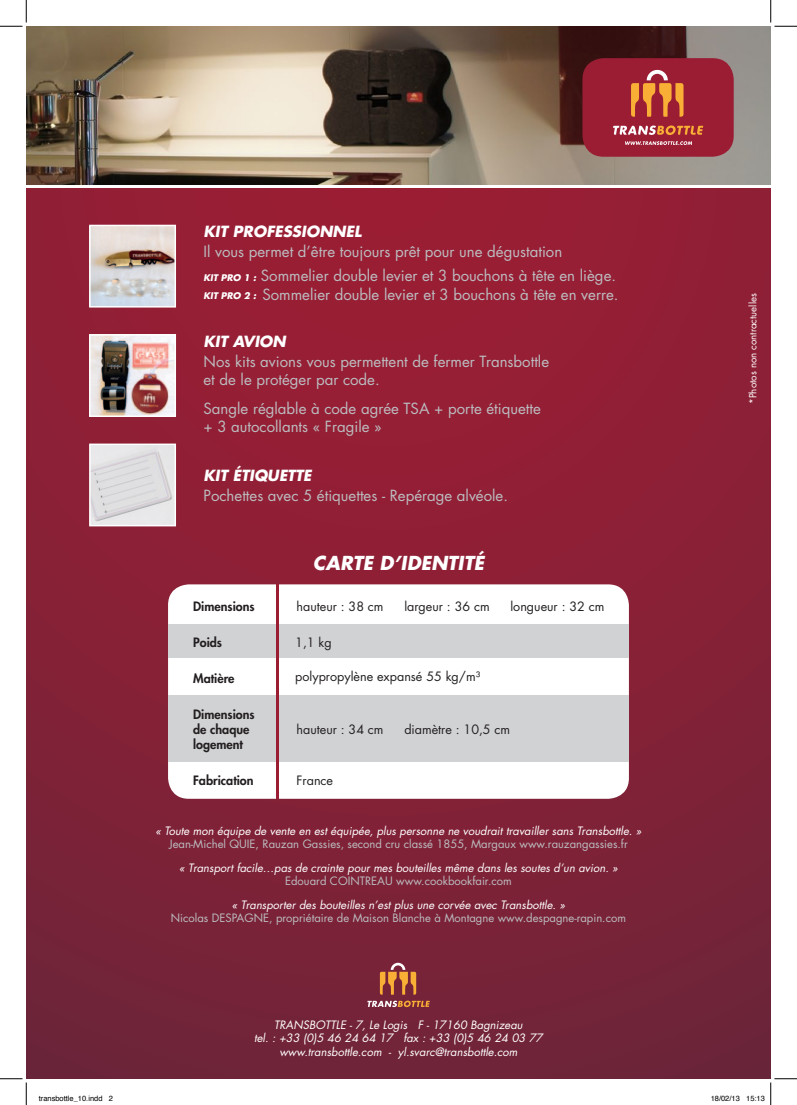
<style>
.page{position:relative;width:797px;height:1105px;background:#fff}
.page>*{position:absolute;margin:0;border:0;box-sizing:border-box;transform-origin:0 0}
.t1{font:italic 700 18.75px "Futura Std";color:#fff}
.t2{font:15px/18px "Futura Std";color:#bcbdc0}
.t3{font:italic 700 15px "Futura Std";color:#fff}
.t4{font:12.5px "Futura Std";color:#231f20}
.t5{font:800 12.5px/15px "Futura Std";color:#231f20}
.t6{font:italic 11.25px/13.5px "Futura Std";color:#fff;text-align:center}
.t7{font:11.25px "Futura Std";color:#bcbdc0}
.t8{font:9.62px "Futura Std";color:#fff}
.t9{font:italic 700 8.88px/18.9px "Futura Std";color:#fff}
.t10{font:7.5px "Helvetica";color:#000}
</style>
<div class="page">
<div style="left:26px;top:189px;width:744px;height:890px;background:linear-gradient(to bottom,#9b1e34,#702439)"></div>
<div style="left:168px;top:584px;width:461px;height:215px;background:#fff;border-radius:21px"></div>
<div style="left:168px;top:624px;width:461px;height:34px;background:#d1d2d4"></div>
<div style="left:168px;top:695px;width:460px;height:67px;background:#d1d2d4"></div>
<img style="left:26px;top:26px;width:744px;height:159px">
<hr style="left:277px;top:584px;width:1px;height:215px;background:#9a1d34">
<svg style="left:367px;top:1001px;width:63px;height:6px"></svg>
<svg style="left:380px;top:963px;width:36px;height:32px"></svg>
<img style="left:91px;top:227px;width:83px;height:79px">
<div style="left:89px;top:225px;width:87px;height:83px;border:1px solid #fff"></div>
<img style="left:91px;top:336px;width:83px;height:79px">
<div style="left:89px;top:334px;width:87px;height:83px;border:1px solid #fff"></div>
<img style="left:91px;top:446px;width:83px;height:78px">
<div style="left:89px;top:444px;width:87px;height:82px;border:1px solid #fff"></div>
<div style="left:582px;top:58px;width:151px;height:99px;background:#9a1d34;border-radius:21px"></div>
<svg style="left:613px;top:125px;width:90px;height:10px"></svg>
<svg style="left:625px;top:141px;width:67px;height:4px"></svg>
<svg style="left:631px;top:70px;width:52px;height:47px"></svg>
<svg style="left:0;top:0;width:27px;height:27px"></svg>
<svg style="left:0;top:1078px;width:27px;height:27px"></svg>
<svg style="left:770px;top:0;width:27px;height:27px"></svg>
<svg style="left:746px;top:1078px;width:51px;height:27px"></svg>
<h2 class="t3" style="left:203px;top:221px;width:159px">KIT PROFESSIONNEL</h2>
<p class="t9" style="left:203px;top:268px;width:54px">KIT PRO 1 :<br>KIT PRO 2 :</p>
<h2 class="t2" style="left:203px;top:243px;width:360px">Il vous permet d’être toujours prêt pour une dégustation</h2>
<h2 class="t2" style="left:262px;top:286px;width:357px">Sommelier double levier et 3 bouchons à tête en verre.</h2>
<h2 class="t2" style="left:261px;top:266px;width:356px">Sommelier double levier et 3 bouchons à tête en liège.</h2>
<h2 class="t3" style="left:203px;top:331px;width:84px">KIT AVION</h2>
<h2 class="t2" style="left:203px;top:352px;width:347px">Nos kits avions vous permettent de fermer Transbottle et de le protéger par code.</h2>
<h2 class="t2" style="left:203px;top:400px;width:339px">Sangle réglable à code agrée TSA + porte étiquette + 3 autocollants « Fragile »</h2>
<h2 class="t3" style="left:203px;top:465px;width:109px">KIT ÉTIQUETTE</h2>
<h2 class="t2" style="left:203px;top:487px;width:306px">Pochettes avec 5 étiquettes - Repérage alvéole.</h2>
<h1 class="t1" style="left:313px;top:550px;width:172px">CARTE D’IDENTITÉ</h1>
<p class="t4" style="left:296px;top:598px;width:88px">hauteur : 38 cm</p>
<p class="t4" style="left:404px;top:598px;width:87px">largeur : 36 cm</p>
<p class="t4" style="left:510px;top:598px;width:95px">longueur : 32 cm</p>
<p class="t5" style="left:193px;top:598px;width:63px">Dimensions</p>
<p class="t5" style="left:193px;top:635px;width:30px">Poids</p>
<p class="t5" style="left:193px;top:671px;width:43px">Matière</p>
<p class="t5" style="left:193px;top:707px;width:63px">Dimensions de chaque logement</p>
<p class="t5" style="left:193px;top:773px;width:62px">Fabrication</p>
<p class="t4" style="left:296px;top:772px;width:38px">France</p>
<p class="t4" style="left:295px;top:635px;width:38px">1,1 kg</p>
<p class="t4" style="left:295px;top:669px;width:186px">polypropylène expansé 55 kg/m³</p>
<p class="t4" style="left:296px;top:722px;width:88px">hauteur : 34 cm</p>
<p class="t4" style="left:404px;top:722px;width:107px">diamètre : 10,5 cm</p>
<p class="t6" style="left:155px;top:824px;width:487px">« Toute mon équipe de vente en est équipée, plus personne ne voudrait travailler sans Transbottle. »</p>
<p class="t7" style="left:169px;top:837px;width:460px">Jean-Michel QUIE, Rauzan Gassies, second cru classé 1855, Margaux www.rauzangassies.fr</p>
<p class="t6" style="left:179px;top:861px;width:440px">« Transport facile…pas de crainte pour mes bouteilles même dans les soutes d’un avion. »</p>
<p class="t7" style="left:285px;top:874px;width:228px">Edouard COINTREAU www.cookbookfair.com</p>
<p class="t6" style="left:232px;top:898px;width:335px">« Transporter des bouteilles n’est plus une corvée avec Transbottle. »</p>
<p class="t7" style="left:171px;top:911px;width:457px">Nicolas DESPAGNE, propriétaire de Maison Blanche à Montagne www.despagne-rapin.com</p>
<p class="t6" style="left:254px;top:1018px;width:290px">TRANSBOTTLE - 7, Le Logis F - 17160 Bagnizeau<br>tel. : +33 (0)5 46 24 64 17 fax : +33 (0)5 46 24 03 77 www.transbottle.com - yl.svarc@transbottle.com</p>
<p class="t8" style="left:746px;top:404px;width:112px;rotate:-90deg">*Photos non contractuelles</p>
<p class="t10" style="left:39px;top:1092px;width:76px">transbottle_10.indd 2</p>
<p class="t10" style="left:710px;top:1092px;width:56px">18/02/13 15:13</p>
</div>
